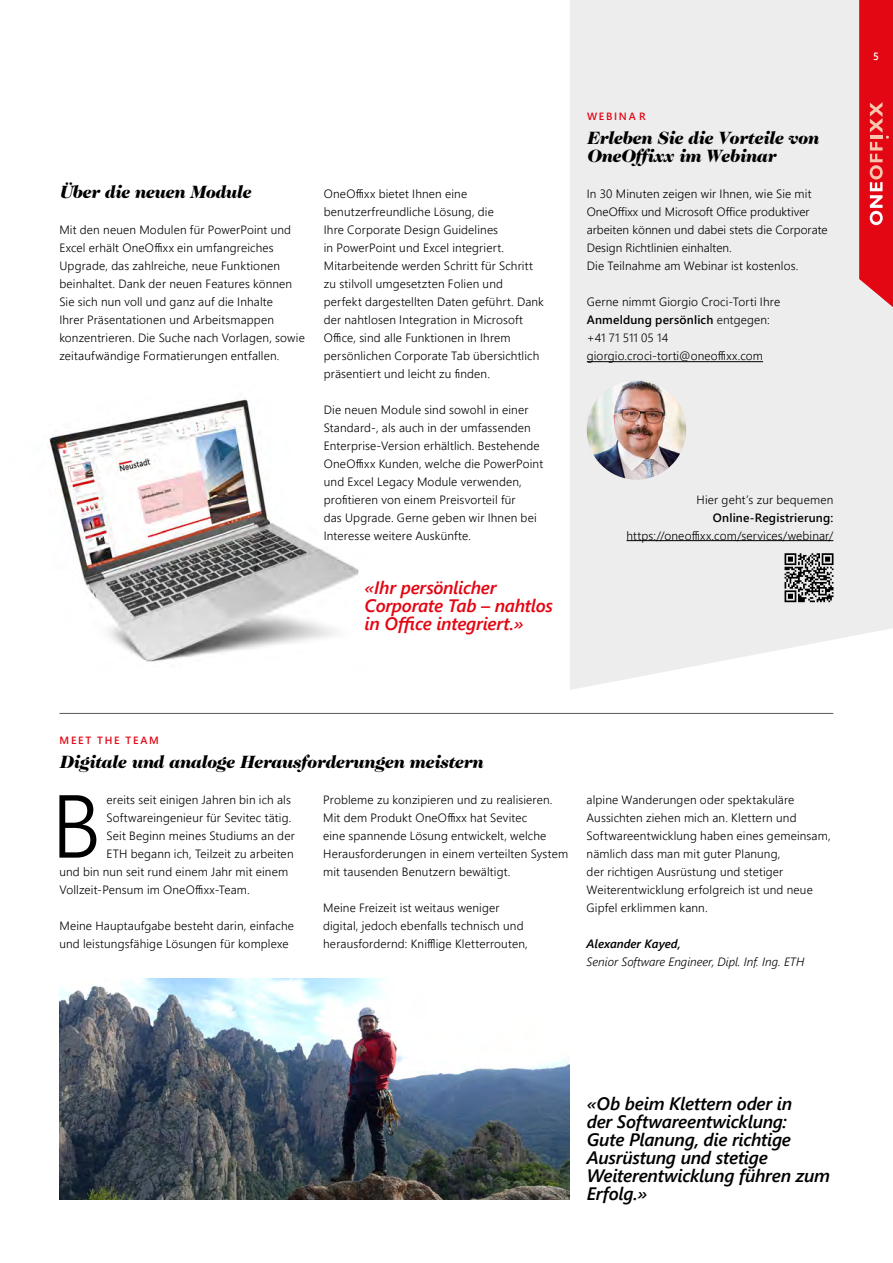
<style>
.page{position:relative;width:893px;height:1263px;background:#fff}
.page>*{position:absolute;margin:0;border:0;box-sizing:border-box;transform-origin:0 0}
.t1{font:300 89.1px "Segoe UI";color:#000}
.t2{font:italic 600 18px/18px "Segoe UI";letter-spacing:-.015em;color:#000}
.t3{font:italic 900 18px/18px "Caslon 224 Std";letter-spacing:-.02em;color:#000}
.t4{font:italic 600 18px/18px "Segoe UI";letter-spacing:-.015em;color:#e30613}
.t5{font:300 12px/18px "Segoe UI";letter-spacing:.015em;color:#000}
.t6{font:italic 300 12px "Segoe UI";color:#000}
.t7{font:600 12px "Segoe UI";letter-spacing:.015em;color:#000}
.t8{font:italic 600 12px "Segoe UI";color:#000}
.t9{font:600 10.5px "Segoe UI";letter-spacing:.165em;color:#e30613}
.t10{font:600 10.5px "Segoe UI";color:#fff}
.s1{font-weight:600}
</style>
<div class="page">
<div style="left:570px;top:0;width:323px;height:690px;background:#ededed"></div>
<img style="left:48px;top:398px;width:311px;height:264px">
<img style="left:587px;top:380px;width:99px;height:100px;border-radius:50px">
<hr style="left:587px;top:361px;width:176px;height:1px;background:#000">
<hr style="left:626px;top:540px;width:207px;height:1px;background:#000">
<img style="left:60px;top:978px;width:510px;height:222px">
<hr style="left:60px;top:713px;width:773px;height:1px;background:#575756">
<svg style="left:784px;top:553px;width:49px;height:49px;background:#757575"></svg>
<svg style="left:859px;top:0;width:34px;height:318px;background:#e52832"></svg>
<h2 class="t3" style="left:59px;top:182px;width:193px">Über die neuen Module</h2>
<p class="t5" style="left:59px;top:219px;width:247px">Mit den neuen Modulen für PowerPoint und Excel erhält OneOffixx ein umfangreiches Upgrade, das zahlreiche, neue Funktionen beinhaltet. Dank der neuen Features können Sie sich nun voll und ganz auf die Inhalte<br>Ihrer Präsentationen und Arbeitsmappen konzentrieren. Die Suche nach Vorlagen, sowie zeitaufwändige Formatierungen entfallen.</p>
<p class="t5" style="left:324px;top:183px;width:222px">OneOffixx bietet Ihnen eine benutzerfreundliche Lösung, die<br>Ihre Corporate Design Guidelines<br>in PowerPoint und Excel integriert.<br>Mitarbeitende werden Schritt für Schritt zu stilvoll umgesetzten Folien und perfekt dargestellten Daten geführt. Dank der nahtlosen Integration in Microsoft Office, sind alle Funktionen in Ihrem persönlichen Corporate Tab übersichtlich präsentiert und leicht zu finden.</p>
<p class="t5" style="left:324px;top:399px;width:221px">Die neuen Module sind sowohl in einer Standard-, als auch in der umfassenden Enterprise-Version erhältlich. Bestehende OneOffixx Kunden, welche die PowerPoint und Excel Legacy Module verwenden, profitieren von einem Preisvorteil für<br>das Upgrade. Gerne geben wir Ihnen bei Interesse weitere Auskünfte.</p>
<h2 class="t4" style="left:365px;top:575px;width:190px">«Ihr persönlicher<br>Corporate Tab – nahtlos in Office integriert.»</h2>
<p class="t9" style="left:587px;top:106px;width:60px">WEBINA R</p>
<h2 class="t3" style="left:587px;top:128px;width:233px">Erleben Sie die Vorteile von<br>OneOffixx im Webinar</h2>
<p class="t5" style="left:587px;top:183px;width:242px">In 30 Minuten zeigen wir Ihnen, wie Sie mit OneOffixx und Microsoft Office produktiver arbeiten können und dabei stets die Corporate Design Richtlinien einhalten.<br>Die Teilnahme am Webinar ist kostenlos.</p>
<p class="t5" style="left:587px;top:291px;width:195px">Gerne nimmt Giorgio Croci-Torti Ihre<br><span class="s1">Anmeldung persönlich</span> entgegen: +41 71 511 05 14 giorgio.croci-torti@oneoffixx.com</p>
<p class="t5" style="left:697px;top:489px;width:138px">Hier geht’s zur bequemen</p>
<p class="t7" style="left:713px;top:506px;width:122px">Online-Registrierung:</p>
<p class="t5" style="left:626px;top:525px;width:208px">https://oneoffixx.com/services/webinar/</p>
<p class="t10" style="left:873px;top:46px;width:7px">5</p>
<p class="t9" style="left:60px;top:730px;width:101px">MEET THE TEAM</p>
<h2 class="t3" style="left:59px;top:752px;width:425px">Digitale und analoge Herausforderungen meistern</h2>
<h1 class="t1" style="left:51px;top:742px;width:51px">B</h1>
<p class="t5" style="left:106px;top:789px;width:186px">ereits seit einigen Jahren bin ich als</p>
<p class="t5" style="left:106px;top:807px;width:186px">Softwareingenieur für Sevitec tätig.</p>
<p class="t5" style="left:106px;top:825px;width:190px">Seit Beginn meines Studiums an der</p>
<p class="t5" style="left:106px;top:843px;width:189px">ETH begann ich, Teilzeit zu arbeiten</p>
<p class="t5" style="left:59px;top:861px;width:230px">und bin nun seit rund einem Jahr mit einem</p>
<p class="t5" style="left:59px;top:879px;width:192px">Vollzeit-Pensum im OneOffixx-Team.</p>
<p class="t5" style="left:59px;top:915px;width:236px">Meine Hauptaufgabe besteht darin, einfache und leistungsfähige Lösungen für komplexe</p>
<p class="t5" style="left:323px;top:789px;width:246px">Probleme zu konzipieren und zu realisieren.<br>Mit dem Produkt OneOffixx hat Sevitec<br>eine spannende Lösung entwickelt, welche Herausforderungen in einem verteilten System mit tausenden Benutzern bewältigt.</p>
<p class="t5" style="left:323px;top:897px;width:206px">Meine Freizeit ist weitaus weniger digital, jedoch ebenfalls technisch und herausfordernd: Knifflige Kletterrouten,</p>
<p class="t5" style="left:587px;top:789px;width:246px">alpine Wanderungen oder spektakuläre Aussichten ziehen mich an. Klettern und Softwareentwicklung haben eines gemeinsam, nämlich dass man mit guter Planung,<br>der richtigen Ausrüstung und stetiger Weiterentwicklung erfolgreich ist und neue Gipfel erklimmen kann.</p>
<p class="t8" style="left:587px;top:932px;width:96px">Alexander Kayed,</p>
<p class="t6" style="left:587px;top:950px;width:219px">Senior Software Engineer, Dipl. Inf. Ing. ETH</p>
<h2 class="t2" style="left:587px;top:1091px;width:245px">«Ob beim Klettern oder in<br>der Softwareentwicklung:<br>Gute Planung, die richtige<br>Ausrüstung und stetige<br>Weiterentwicklung führen zum<br>Erfolg.»</h2>
</div>
